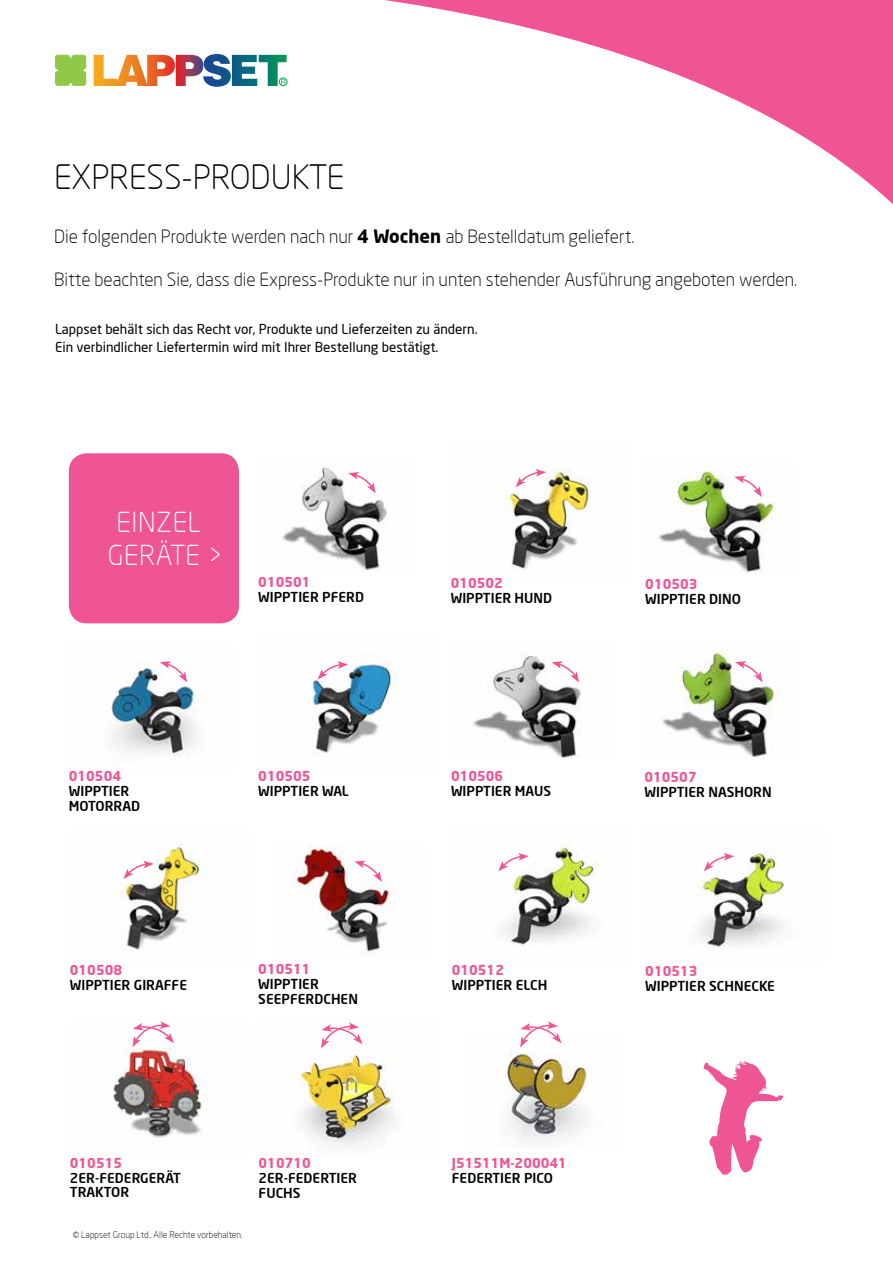
<style>
.page{position:relative;width:893px;height:1263px;background:#fff}
.page>*{position:absolute;margin:0;border:0;box-sizing:border-box;transform-origin:0 0}
.t1{font:300 33px "Neo Sans";color:#000}
.t2{font:300 27px/32.4px "Neo Sans";letter-spacing:.02em;color:#fff;text-align:center}
.t3{font:300 18px "Neo Sans";color:#000}
.t4{font:500 13.5px/15.1px "Neo Sans";color:#000}
.t5{font:13.5px/18px "Neo Sans";color:#000}
.t6{font:700 13.5px "Neo Sans";color:#ef5595}
.t7{font:300 9px "Neo Sans";color:#000}
.s1{font-weight:700}
</style>
<div class="page">
<div style="left:69px;top:453px;width:170px;height:170px;background:#ef5595;border-radius:18px"></div>
<img style="left:282px;top:467px;width:106px;height:104px">
<img style="left:502px;top:459px;width:87px;height:111px">
<img style="left:658px;top:462px;width:124px;height:112px">
<img style="left:105px;top:663px;width:102px;height:94px">
<img style="left:311px;top:652px;width:87px;height:101px">
<img style="left:473px;top:654px;width:109px;height:105px">
<img style="left:662px;top:643px;width:119px;height:115px">
<img style="left:292px;top:845px;width:101px;height:112px">
<img style="left:697px;top:844px;width:87px;height:104px">
<img style="left:498px;top:843px;width:107px;height:104px">
<img style="left:121px;top:844px;width:85px;height:106px">
<img style="left:500px;top:1047px;width:88px;height:94px">
<img style="left:295px;top:1048px;width:100px;height:100px">
<img style="left:113px;top:1044px;width:94px;height:94px">
<svg style="left:287px;top:0;width:606px;height:205px"></svg>
<svg style="left:55px;top:55px;width:31px;height:31px"></svg>
<svg style="left:94px;top:54px;width:193px;height:33px"></svg>
<svg style="left:348px;top:472px;width:28px;height:21px"></svg>
<svg style="left:734px;top:476px;width:28px;height:21px"></svg>
<svg style="left:516px;top:469px;width:30px;height:18px"></svg>
<svg style="left:160px;top:661px;width:27px;height:21px"></svg>
<svg style="left:318px;top:661px;width:30px;height:18px"></svg>
<svg style="left:551px;top:661px;width:28px;height:21px"></svg>
<svg style="left:735px;top:661px;width:27px;height:21px"></svg>
<svg style="left:123px;top:861px;width:31px;height:18px"></svg>
<svg style="left:354px;top:861px;width:28px;height:21px"></svg>
<svg style="left:704px;top:853px;width:30px;height:18px"></svg>
<svg style="left:498px;top:853px;width:31px;height:18px"></svg>
<svg style="left:133px;top:1021px;width:41px;height:26px"></svg>
<svg style="left:321px;top:1022px;width:42px;height:26px"></svg>
<svg style="left:520px;top:1021px;width:42px;height:26px"></svg>
<svg style="left:703px;top:1061px;width:80px;height:114px"></svg>
<h1 class="t1" style="left:54px;top:157px;width:292px">EXPRESS-PRODUKTE</h1>
<h3 class="t3" style="left:54px;top:226px;width:582px">Die folgenden Produkte werden nach nur <span class="s1">4 Wochen</span> ab Bestelldatum geliefert.</h3>
<h3 class="t3" style="left:54px;top:269px;width:745px">Bitte beachten Sie, dass die Express-Produkte nur in unten stehender Ausführung angeboten werden.</h3>
<p class="t5" style="left:55px;top:320px;width:424px">Lappset behält sich das Recht vor, Produkte und Lieferzeiten zu ändern.<br>Ein verbindlicher Liefertermin wird mit Ihrer Bestellung bestätigt.</p>
<h2 class="t2" style="left:108px;top:506px;width:116px">EINZEL<br>GERÄTE &gt;</h2>
<p class="t6" style="left:258px;top:573px;width:54px">010501</p>
<p class="t4" style="left:258px;top:589px;width:107px">WIPPTIER PFERD</p>
<p class="t6" style="left:69px;top:767px;width:54px">010504</p>
<p class="t4" style="left:69px;top:783px;width:73px">WIPPTIER<br>MOTORRAD</p>
<p class="t6" style="left:70px;top:961px;width:54px">010508</p>
<p class="t4" style="left:70px;top:977px;width:119px">WIPPTIER GIRAFFE</p>
<p class="t6" style="left:258px;top:767px;width:54px">010505</p>
<p class="t4" style="left:258px;top:783px;width:92px">WIPPTIER WAL</p>
<p class="t6" style="left:258px;top:960px;width:54px">010511</p>
<p class="t4" style="left:258px;top:976px;width:101px">WIPPTIER<br>SEEPFERDCHEN</p>
<p class="t6" style="left:70px;top:1154px;width:54px">010515</p>
<p class="t4" style="left:70px;top:1170px;width:112px;line-height:14.2px">2ER-FEDERGERÄT<br>TRAKTOR</p>
<p class="t7" style="left:73px;top:1230px;width:171px">© Lappset Group Ltd.. Alle Rechte vorbehalten.</p>
<p class="t6" style="left:259px;top:1154px;width:54px">010710</p>
<p class="t4" style="left:259px;top:1171px;width:100px;line-height:14.2px">2ER-FEDERTIER<br>FUCHS</p>
<p class="t6" style="left:451px;top:575px;width:54px">010502</p>
<p class="t4" style="left:451px;top:590px;width:103px">WIPPTIER HUND</p>
<p class="t6" style="left:645px;top:575px;width:54px">010503</p>
<p class="t4" style="left:645px;top:591px;width:97px">WIPPTIER DINO</p>
<p class="t6" style="left:451px;top:767px;width:54px">010506</p>
<p class="t4" style="left:451px;top:783px;width:102px">WIPPTIER MAUS</p>
<p class="t6" style="left:644px;top:769px;width:54px">010507</p>
<p class="t4" style="left:644px;top:784px;width:129px">WIPPTIER NASHORN</p>
<p class="t6" style="left:452px;top:961px;width:54px">010512</p>
<p class="t4" style="left:452px;top:977px;width:97px">WIPPTIER ELCH</p>
<p class="t6" style="left:645px;top:962px;width:54px">010513</p>
<p class="t4" style="left:645px;top:978px;width:131px">WIPPTIER SCHNECKE</p>
<p class="t6" style="left:452px;top:1154px;width:117px">J51511M-200041</p>
<p class="t4" style="left:452px;top:1170px;width:103px">FEDERTIER PICO</p>
</div>
